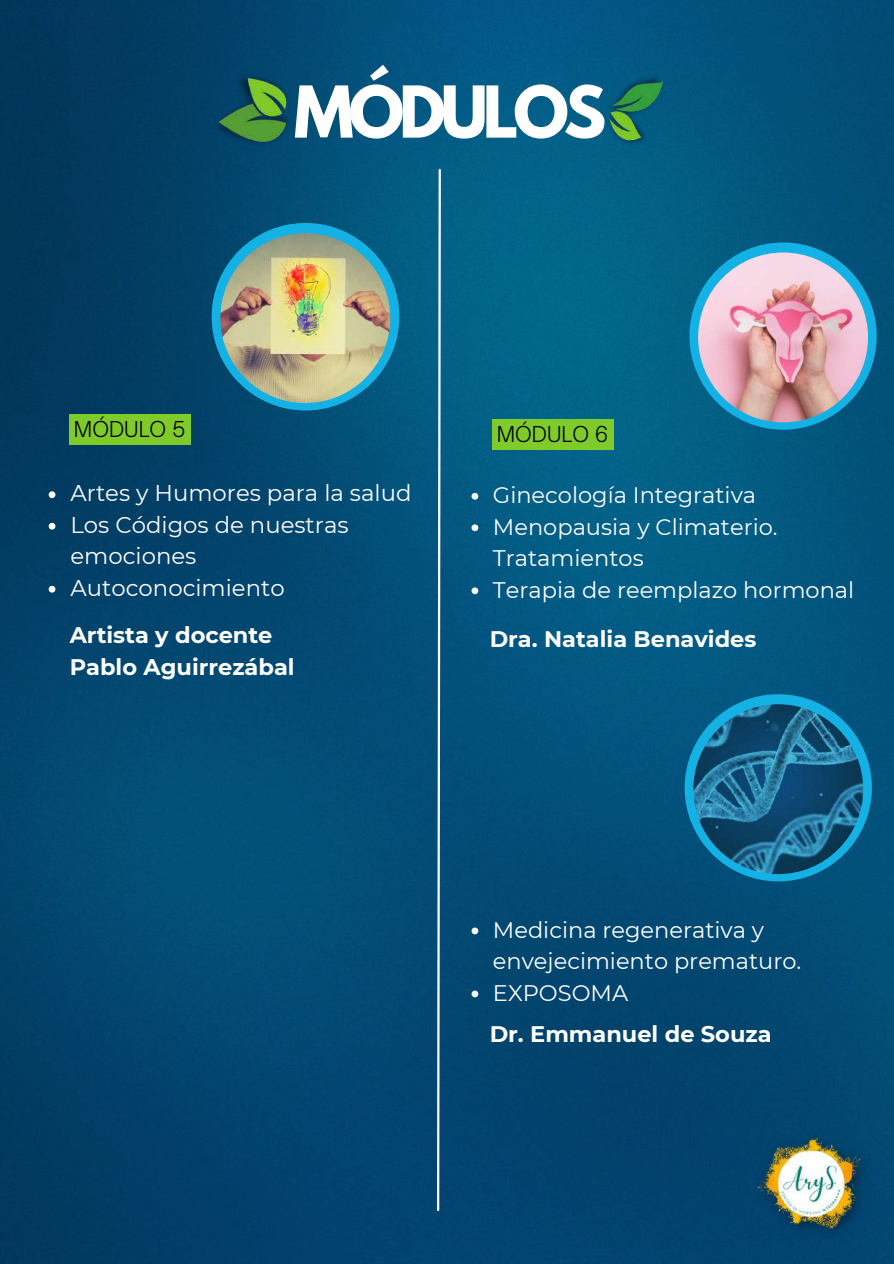
<style>
.page{position:relative;width:894px;height:1264px;background:#fff}
.page>*{position:absolute;margin:0;border:0;box-sizing:border-box;transform-origin:0 0}
.t1{font:700 63.3px "League Spartan";letter-spacing:-.08em;color:#fff}
.t2{font:22.8px/31.5px "Montserrat";color:#fefefe}
.t3{font:22.5px/31.5px "Montserrat";color:#fefefe}
.t4{font:700 22.5px/31.5px "Montserrat";color:#fff}
.t5{font:300 21px "Open Sauce One";color:#000}
</style>
<div class="page">
<img style="left:0;top:0;width:893px;height:1263px">
<img style="left:596px;top:64px;width:79px;height:105px">
<img style="left:203px;top:60px;width:102px;height:120px">
<svg style="left:436px;top:168px;width:6px;height:1044px"></svg>
<div style="left:492px;top:419px;width:121px;height:31px;background:#7ecb2a"></div>
<div style="left:211px;top:223px;width:188px;height:187px;background:#14b1e4;border-radius:50%"></div>
<img style="left:220px;top:233px;width:170px;height:170px;border-radius:50%">
<div style="left:689px;top:242px;width:187px;height:187px;background:#14b1e4;border-radius:50%"></div>
<img style="left:698px;top:252px;width:169px;height:170px;border-radius:50%">
<img style="left:751px;top:1128px;width:120px;height:117px">
<svg style="left:49px;top:491px;width:6px;height:7px"></svg>
<svg style="left:49px;top:523px;width:6px;height:6px"></svg>
<svg style="left:49px;top:586px;width:6px;height:6px"></svg>
<svg style="left:471px;top:493px;width:7px;height:6px"></svg>
<svg style="left:471px;top:524px;width:7px;height:7px"></svg>
<svg style="left:471px;top:587px;width:7px;height:7px"></svg>
<svg style="left:471px;top:927px;width:7px;height:7px"></svg>
<svg style="left:471px;top:990px;width:7px;height:7px"></svg>
<div style="left:69px;top:414px;width:121px;height:31px;background:#7ecb2a"></div>
<div style="left:684px;top:694px;width:187px;height:187px;background:#14b1e4;border-radius:50%"></div>
<img style="left:693px;top:704px;width:170px;height:170px;border-radius:50%">
<h1 class="t1" style="left:294px;top:81px;width:314px">MÓDULOS</h1>
<p class="t5" style="left:74px;top:416px;width:113px">MÓDULO 5</p>
<p class="t5" style="left:496px;top:421px;width:113px">MÓDULO 6</p>
<p class="t2" style="left:70px;top:477px;width:342px">Artes y Humores para la salud<br>Los Códigos de nuestras emociones<br>Autoconocimiento</p>
<p class="t4" style="left:70px;top:619px;width:226px">Artista y docente<br>Pablo Aguirrezábal</p>
<p class="t3" style="left:493px;top:479px;width:363px">Ginecología Integrativa<br>Menopausia y Climaterio.<br>Tratamientos<br>Terapia de reemplazo hormonal</p>
<p class="t4" style="left:489px;top:623px;width:268px">Dra. Natalia Benavides</p>
<p class="t3" style="left:493px;top:913px;width:310px">Medicina regenerativa y envejecimiento prematuro.<br>EXPOSOMA</p>
<p class="t4" style="left:489px;top:1018px;width:283px">Dr. Emmanuel de Souza</p>
</div>
